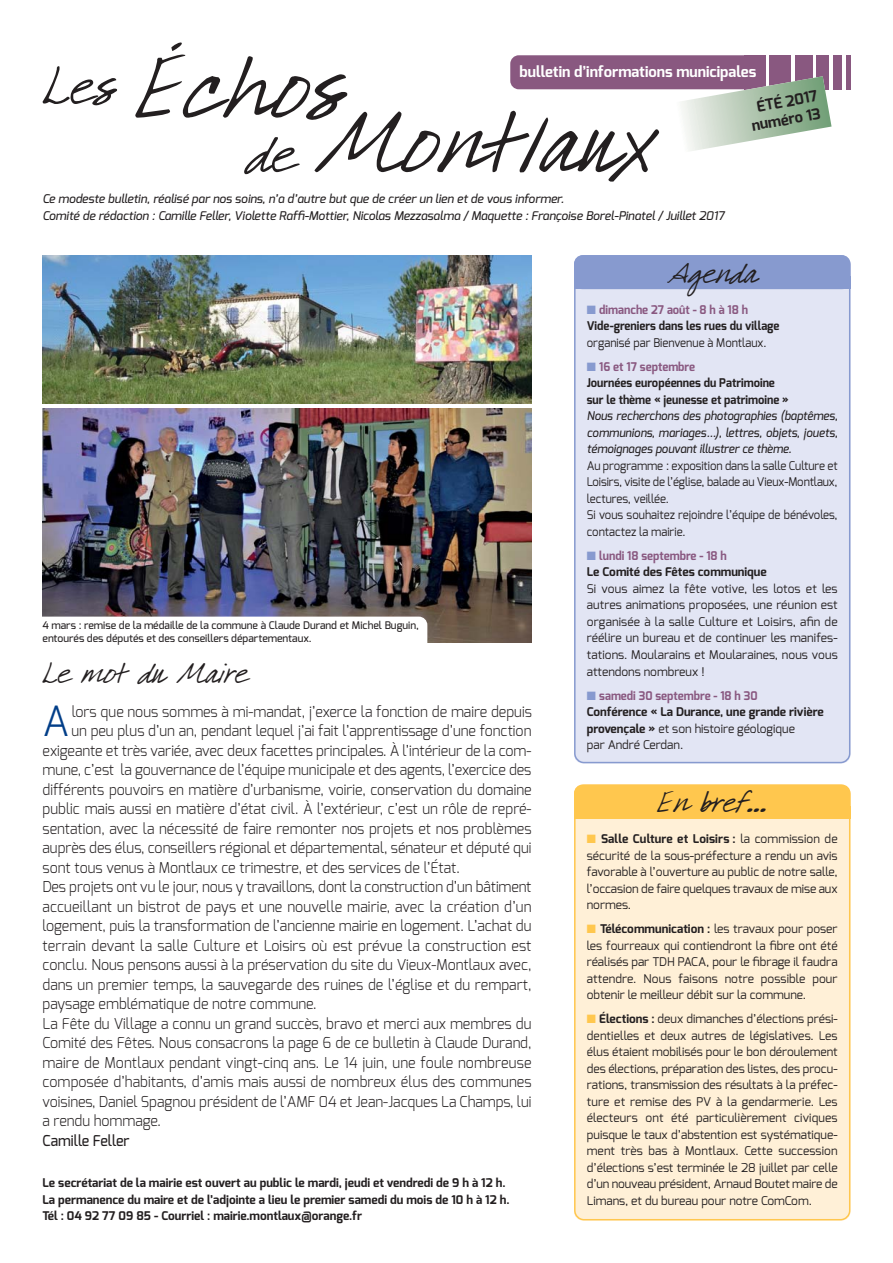
<style>
.page{position:relative;width:893px;height:1263px;background:#fff}
.page>*{position:absolute;margin:0;border:0;box-sizing:border-box;transform-origin:0 0}
.t1{font:300 41.55px "Exo";color:#023e88;scale:.95 1}
.t2{font:22.5px "DJB Whata Babe";color:#231f20}
.t3{font:300 15px "Exo";color:#231f20;scale:.95 1}
.t4{font:700 15px "Exo";color:#fff}
.t5{font:700 15px/18px "Exo";color:#231f20;text-align:center}
.t6{font:500 15px "Exo";color:#231f20;scale:.95 1}
.t7{font:12px/16.5px "Exo";letter-spacing:-.005em;color:#231f20;text-align:justify}
.t8{font:700 12px/16.5px "Exo";color:#231f20}
.t9{font:12px/16.5px "Exo";letter-spacing:-.005em;color:#231f20;scale:.95 1}
.t10{font:italic 500 12px/16.5px "Exo";color:#231f20}
.t11{font:700 12px/16.5px "Exo";color:#231f20;scale:.95 1}
.t12{font:italic 500 12px/16.5px "Exo";color:#231f20;text-align:justify;scale:.95 1}
.t13{font:500 10.5px/13.5px "Exo";color:#231f20}
.s1{color:#879acf}
.s2{color:#895880}
.s3{font-weight:400}
.s4{color:#ffc74e}
.s5{font-weight:700}
</style>
<div class="page">
<svg style="left:43px;top:42px;width:616px;height:140px"></svg>
<div style="left:510px;top:55px;width:255px;height:34px;background:#895880;border-radius:9px"></div>
<div style="left:744px;top:55px;width:21px;height:34px;background:#895880"></div>
<div style="left:770px;top:55px;width:21px;height:34px;background:#895880"></div>
<div style="left:795px;top:55px;width:17px;height:34px;background:#895880"></div>
<div style="left:816px;top:55px;width:13px;height:34px;background:#895880"></div>
<div style="left:833px;top:55px;width:9px;height:34px;background:#895880"></div>
<hr style="left:846px;top:55px;width:4px;height:34px;background:#895880">
<svg style="left:676px;top:76px;width:155px;height:75px"></svg>
<svg style="left:574px;top:255px;width:276px;height:508px"></svg>
<img style="left:43px;top:255px;width:488px;height:149px">
<img style="left:43px;top:408px;width:488px;height:234px">
<svg style="left:574px;top:784px;width:276px;height:436px"></svg>
<div style="left:21px;top:617px;width:406px;height:42px;background:#fff;border-radius:9px"></div>
<p class="t4" style="left:519px;top:65px;width:238px">bulletin d’informations municipales</p>
<p class="t5" style="left:747px;top:100px;width:71px;rotate:-10deg">ÉTÉ 2017 numéro 13</p>
<p class="t10" style="left:43px;top:192px;width:683px">Ce modeste bulletin, réalisé par nos soins, n’a d’autre but que de créer un lien et de vous informer.<br>Comité de rédaction : Camille Feller, Violette Raffi-Mottier, Nicolas Mezzasalma / Maquette : Françoise Borel-Pinatel / Juillet 2017</p>
<p class="t13" style="left:43px;top:619px;width:378px">4 mars : remise de la médaille de la commune à Claude Durand et Michel Buguin, entourés des députés et des conseillers départementaux.</p>
<h2 class="t2" style="left:43px;top:662px;width:207px">Le mot du Maire</h2>
<h1 class="t1" style="left:43px;top:704px;width:29px">A</h1>
<p class="t3" style="left:72px;top:705px;width:486px">lors que nous sommes à mi-mandat, j’exerce la fonction de maire depuis</p>
<p class="t3" style="left:71px;top:724px;width:486px">un peu plus d’un an, pendant lequel j’ai fait l’apprentissage d’une fonction</p>
<p class="t3" style="left:43px;top:744px;width:516px">exigeante et très variée, avec deux facettes principales. À l’intérieur de la com-</p>
<p class="t3" style="left:43px;top:763px;width:516px">mune, c’est la gouvernance de l’équipe municipale et des agents, l’exercice des</p>
<p class="t3" style="left:43px;top:783px;width:516px">différents pouvoirs en matière d’urbanisme, voirie, conservation du domaine</p>
<p class="t3" style="left:43px;top:802px;width:516px">public mais aussi en matière d’état civil. À l’extérieur, c’est un rôle de repré-</p>
<p class="t3" style="left:43px;top:822px;width:516px">sentation, avec la nécessité de faire remonter nos projets et nos problèmes</p>
<p class="t3" style="left:43px;top:841px;width:516px">auprès des élus, conseillers régional et départemental, sénateur et député qui</p>
<p class="t3" style="left:43px;top:861px;width:441px">sont tous venus à Montlaux ce trimestre, et des services de l’État.</p>
<p class="t3" style="left:43px;top:880px;width:516px">Des projets ont vu le jour, nous y travaillons, dont la construction d’un bâtiment</p>
<p class="t3" style="left:43px;top:900px;width:516px">accueillant un bistrot de pays et une nouvelle mairie, avec la création d’un</p>
<p class="t3" style="left:43px;top:919px;width:516px">logement, puis la transformation de l’ancienne mairie en logement. L’achat du</p>
<p class="t3" style="left:43px;top:939px;width:516px">terrain devant la salle Culture et Loisirs où est prévue la construction est</p>
<p class="t3" style="left:43px;top:958px;width:516px">conclu. Nous pensons aussi à la préservation du site du Vieux-Montlaux avec,</p>
<p class="t3" style="left:43px;top:978px;width:516px">dans un premier temps, la sauvegarde des ruines de l’église et du rempart,</p>
<p class="t3" style="left:43px;top:997px;width:290px">paysage emblématique de notre commune.</p>
<p class="t3" style="left:43px;top:1017px;width:516px">La Fête du Village a connu un grand succès, bravo et merci aux membres du</p>
<p class="t3" style="left:43px;top:1036px;width:516px">Comité des Fêtes. Nous consacrons la page 6 de ce bulletin à Claude Durand,</p>
<p class="t3" style="left:43px;top:1056px;width:516px">maire de Montlaux pendant vingt-cinq ans. Le 14 juin, une foule nombreuse</p>
<p class="t3" style="left:43px;top:1075px;width:516px">composée d’habitants, d’amis mais aussi de nombreux élus des communes</p>
<p class="t3" style="left:43px;top:1095px;width:516px">voisines, Daniel Spagnou président de l’AMF 04 et Jean-Jacques La Champs, lui</p>
<p class="t3" style="left:43px;top:1114px;width:126px">a rendu hommage.</p>
<p class="t6" style="left:43px;top:1134px;width:93px">Camille Feller</p>
<p class="t8" style="left:43px;top:1176px;width:468px">Le secrétariat de la mairie est ouvert au public le mardi, jeudi et vendredi de 9 h à 12 h.<br>La permanence du maire et de l’adjointe a lieu le premier samedi du mois de 10 h à 12 h.<br>Tél : 04 92 77 09 85 - Courriel : mairie.montlaux@orange.fr</p>
<h2 class="t2" style="left:667px;top:262px;width:91px">Agenda</h2>
<p class="t11" style="left:587px;top:303px;width:204px"><span class="s1">■</span> <span class="s2">dimanche 27 août - 8 h à 18 h<br></span>Vide-greniers dans les rues du village</p>
<p class="t9" style="left:587px;top:336px;width:191px">organisé par Bienvenue à Montlaux.</p>
<p class="t11" style="left:587px;top:360px;width:214px"><span class="s1">■</span> <span class="s2">16 et 17 septembre<br></span>Journées européennes du Patrimoine sur le thème « jeunesse et patrimoine »</p>
<p class="t12" style="left:587px;top:409px;width:266px">Nous recherchons des photographies (baptêmes, communions, mariages…), lettres, objets, jouets, témoignages pouvant illustrer ce thème.</p>
<p class="t9" style="left:587px;top:459px;width:266px">Au programme : exposition dans la salle Culture et Loisirs, visite de l’église, balade au Vieux-Montlaux, lectures, veillée.<br>Si vous souhaitez rejoindre l’équipe de bénévoles, contactez la mairie.</p>
<p class="t8" style="left:587px;top:549px;width:181px"><span class="s1">■</span> <span class="s2">lundi 18 septembre - 18 h<br></span>Le Comité des Fêtes communique</p>
<p class="t7" style="left:587px;top:582px;width:252px">Si vous aimez la fête votive, les lotos et les autres animations proposées, une réunion est organisée à la salle Culture et Loisirs, afin de réélire un bureau et de continuer les manifes&shy;tations. Moularains et Moularaines, nous vous attendons nombreux !</p>
<p class="t8" style="left:587px;top:688px;width:238px"><span class="s1">■</span> <span class="s2">samedi 30 septembre - 18 h 30<br></span>Conférence « La Durance, une grande rivière provençale » <span class="s3">et son histoire géologique<br>par André Cerdan.</span></p>
<h2 class="t2" style="left:657px;top:791px;width:111px">En bref…</h2>
<p class="t7" style="left:587px;top:832px;width:252px"><span class="s4">■</span> <span class="s5">Salle Culture et Loisirs :</span> la commission de sécurité de la sous-préfecture a rendu un avis favorable à l’ouverture au public de notre salle, l’occasion de faire quelques travaux de mise aux normes.</p>
<p class="t7" style="left:587px;top:922px;width:252px"><span class="s4">■</span> <span class="s5">Télécommunication :</span> les travaux pour poser les fourreaux qui contiendront la fibre ont été réalisés par TDH PACA, pour le fibrage il faudra attendre. Nous faisons notre possible pour obtenir le meilleur débit sur la commune.</p>
<p class="t7" style="left:587px;top:1012px;width:252px"><span class="s4">■</span> <span class="s5">Élections :</span> deux dimanches d’élections prési&shy;dentielles et deux autres de législatives. Les élus étaient mobilisés pour le bon déroulement des élections, préparation des listes, des procu&shy;rations, transmission des résultats à la préfec&shy;ture et remise des PV à la gendarmerie. Les électeurs ont été particulièrement civiques puisque le taux d’abstention est systématique&shy;ment très bas à Montlaux. Cette succession d’élections s’est terminée le 28 juillet par celle d’un nouveau président, Arnaud Boutet maire de Limans, et du bureau pour notre ComCom.</p>
</div>
